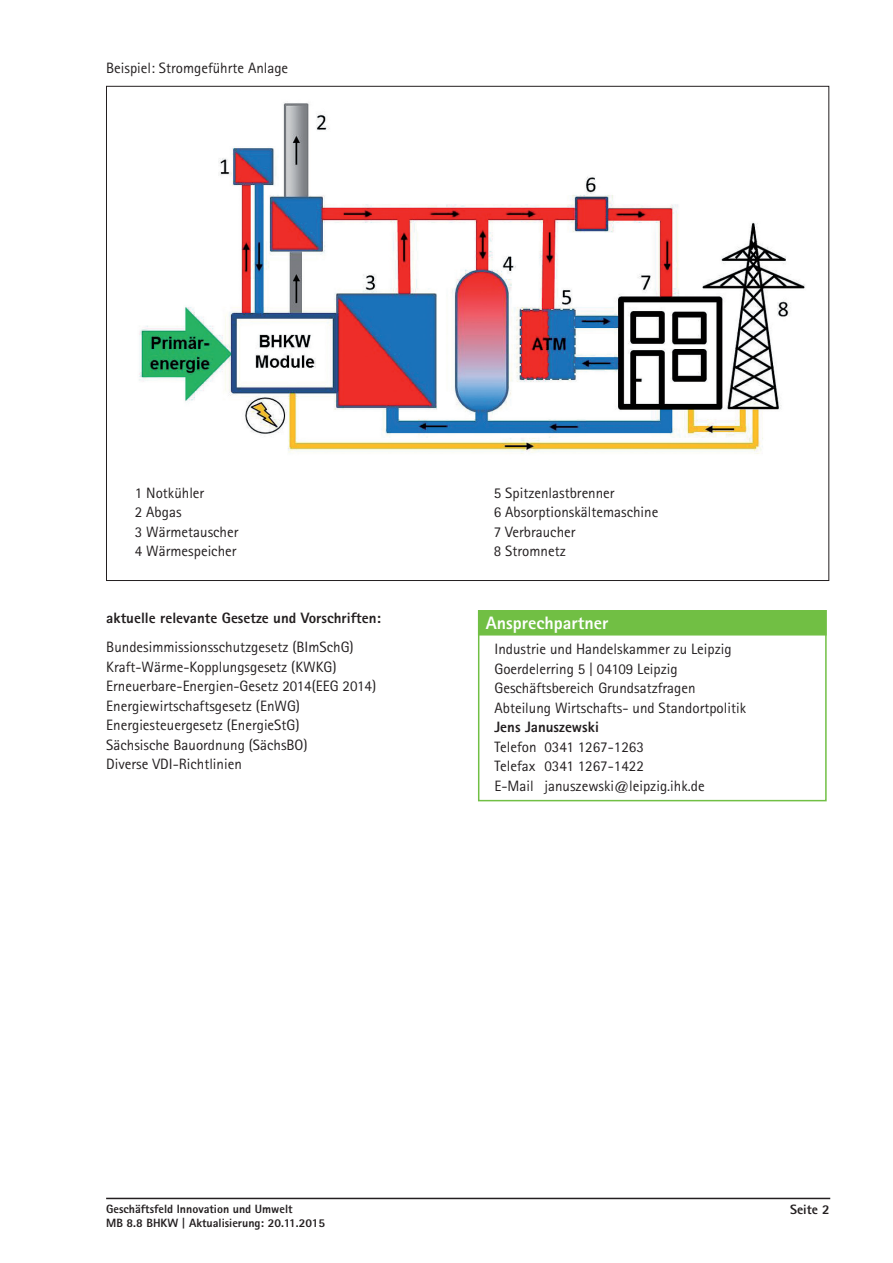
<style>
.page{position:relative;width:893px;height:1263px;background:#fff}
.page>*{position:absolute;margin:0;border:0;box-sizing:border-box;transform-origin:0 0}
.t1{font:800 18px "Rotis Sans Serif";color:#fff}
.t2{font:15px/19.5px "Rotis Sans Serif";color:#231f20}
.t3{font:800 15px "Rotis Sans Serif";color:#231f20}
.t4{font:800 13.5px "Rotis Sans Serif";color:#231f20}
.t5{font:800 12px/14.4px "Rotis Sans Serif";color:#231f20}
</style>
<div class="page">
<hr style="left:106px;top:1198px;width:724px;height:1px;background:#231f20">
<img style="left:139px;top:101px;width:666px;height:353px">
<div style="left:478px;top:610px;width:349px;height:191px;border:2px solid #71bf44"></div>
<div style="left:478px;top:610px;width:349px;height:25px;background:#71bf44"></div>
<p class="t2" style="left:106px;top:58px;width:184px">Beispiel: Stromgeführte Anlage</p>
<p class="t2" style="left:135px;top:483px;width:105px">1 Notkühler<br>2 Abgas<br>3 Wärmetauscher<br>4 Wärmespeicher</p>
<p class="t2" style="left:494px;top:483px;width:166px">5 Spitzenlastbrenner<br>6 Absorptionskältemaschine<br>7 Verbraucher<br>8 Stromnetz</p>
<p class="t3" style="left:106px;top:608px;width:276px">aktuelle relevante Gesetze und Vorschriften:</p>
<p class="t2" style="left:106px;top:637px;width:271px">Bundesimmissionsschutzgesetz (BImSchG)<br>Kraft-Wärme-Kopplungsgesetz (KWKG)<br>Erneuerbare-Energien-Gesetz 2014(EEG 2014)<br>Energiewirtschaftsgesetz (EnWG)<br>Energiesteuergesetz (EnergieStG)<br>Sächsische Bauordnung (SächsBO)<br>Diverse VDI-Richtlinien</p>
<p class="t1" style="left:486px;top:611px;width:124px">Ansprechpartner</p>
<p class="t2" style="left:494px;top:639px;width:253px">Industrie und Handelskammer zu Leipzig Goerdelerring 5 | 04109 Leipzig Geschäftsbereich Grundsatzfragen Abteilung Wirtschafts- und Standortpolitik</p>
<p class="t3" style="left:494px;top:717px;width:106px">Jens Januszewski</p>
<p class="t2" style="left:494px;top:737px;width:212px">Telefon 0341 1267-1263<br>Telefax 0341 1267-1422<br>E-Mail januszewski@leipzig.ihk.de</p>
<p class="t5" style="left:106px;top:1201px;width:220px">Geschäftsfeld Innovation und Umwelt<br>MB 8.8 BHKW | Aktualisierung: 20.11.2015</p>
<p class="t4" style="left:790px;top:1201px;width:41px">Seite 2</p>
</div>
